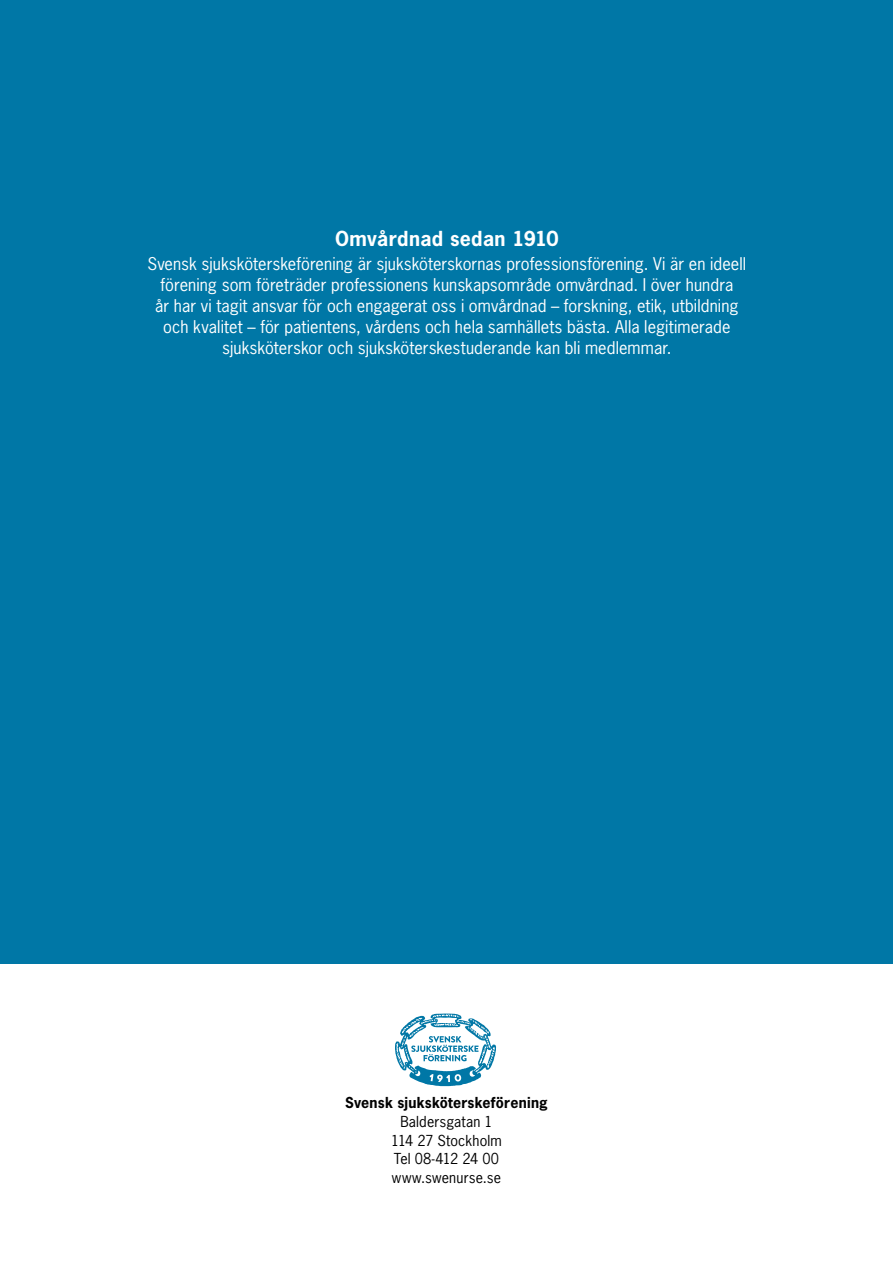
<style>
.page{position:relative;width:893px;height:1263px;background:#fff}
.page>*{position:absolute;margin:0;border:0;box-sizing:border-box;transform-origin:0 0}
.t1{font:700 19.5px "News Gothic Std";letter-spacing:.015em;color:#fff}
.t2{font:16.5px/21px "News Gothic Std";letter-spacing:.005em;color:#fff;text-align:center}
.t3{font:14.25px/18.8px "News Gothic Std";letter-spacing:.01em;color:#000;text-align:center}
.t4{font:700 14.25px "News Gothic Std";letter-spacing:.015em;color:#000}
</style>
<div class="page">
<div style="left:0;top:0;width:893px;height:964px;background:#0077a6"></div>
<svg style="left:395px;top:1013px;width:101px;height:73px"></svg>
<p class="t1" style="left:335px;top:226px;width:225px">Omvårdnad sedan 1910</p>
<p class="t2" style="left:148px;top:253px;width:600px">Svensk sjuksköterskeförening är sjuksköterskornas professionsförening. Vi är en ideell förening som företräder professionens kunskapsområde omvårdnad. I över hundra<br>år har vi tagit ansvar för och engagerat oss i omvårdnad – forskning, etik, utbildning och kvalitet – för patientens, vårdens och hela samhällets bästa. Alla legitimerade sjuksköterskor och sjuksköterskestuderande kan bli medlemmar.</p>
<p class="t4" style="left:345px;top:1093px;width:204px">Svensk sjuksköterskeförening</p>
<p class="t3" style="left:391px;top:1112px;width:112px">Baldersgatan 1<br>114 27 Stockholm<br>Tel 08-412 24 00 www.swenurse.se</p>
</div>
